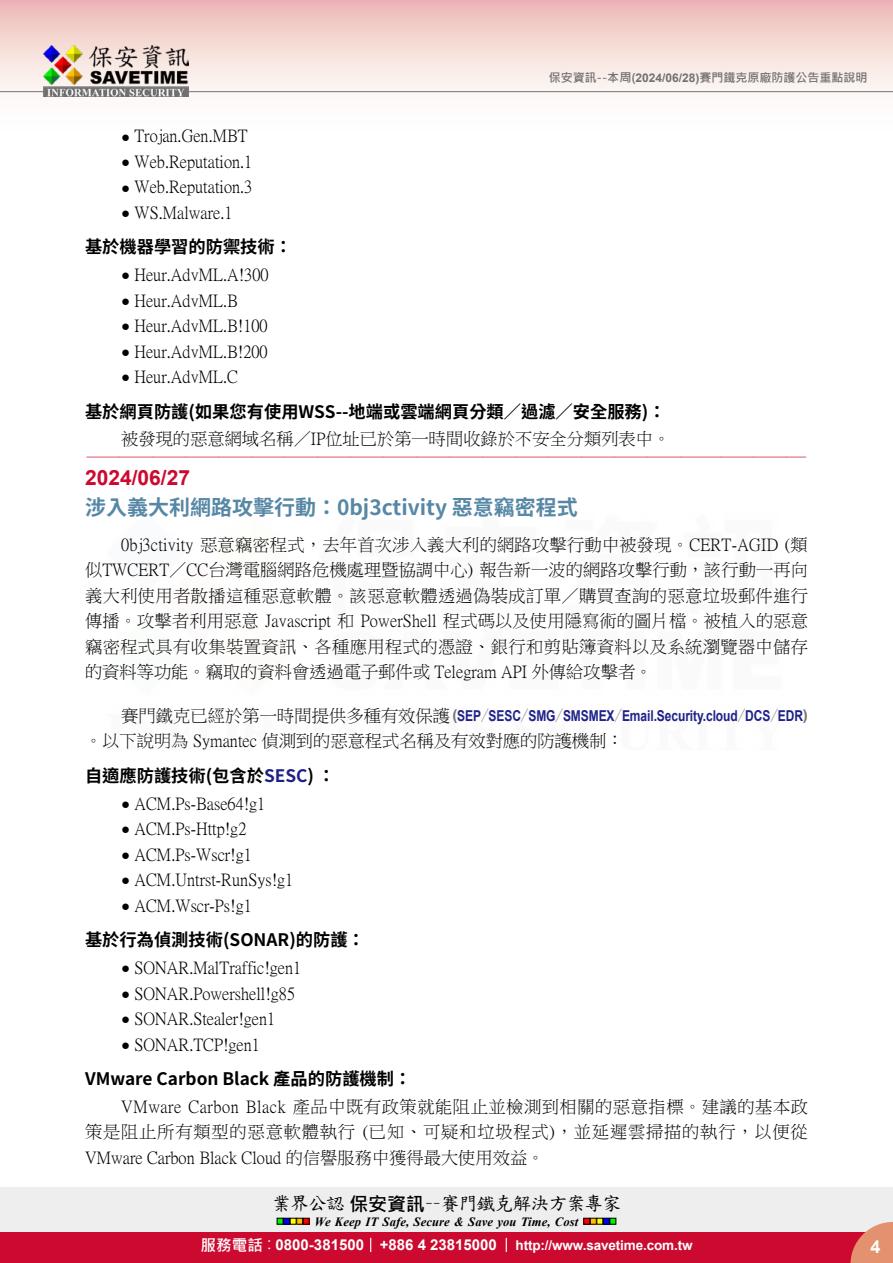
<style>
.page{position:relative;width:893px;height:1263px;background:#fff}
.page>*{position:absolute;margin:0;border:0;box-sizing:border-box;transform-origin:0 0}
.t1{font:700 21px "Source Han Sans TW";color:#5687a5}
.t2{font:700 21px "Arial";color:#cc0a2f}
.t3{font:18.9px "DF Kai Shu SB Estd BF";letter-spacing:-.05em;color:#000}
.t4{font:700 18px "Arial";color:#fff}
.t5{font:17.25px/25.5px "P Ming Li U";color:#000;text-align:justify}
.t6{font:700 17.25px "Source Han Sans TW";color:#000}
.t7{font:16.5px "DF Kai Shu SB Estd BF";color:#cc0a2f}
.t8{font:700 15px "Arial";letter-spacing:-.005em;color:#1d2088;scale:.8 1}
.t9{font:700 13.5px "Arial";letter-spacing:-.01em;color:#fff}
.t10{font:italic 700 12.6px "Times New Roman";letter-spacing:.005em;color:#000}
.t11{font:700 12px "Microsoft Jheng Hei";color:#727171}
.s1{font-family:"Arial"}
.s2{font-family:"Arial";font-size:15px}
.s3{font-family:"P Ming Li U";font-weight:400;font-size:17.25px;color:#000}
.s4{color:#727171}
.s5{font-family:"Source Han Sans TW";font-weight:800;color:#727171}
.s6{color:#1d2088}
.s7{font-family:"Microsoft Jheng Hei";font-weight:700}
.s8{font-family:"Microsoft Jheng Hei";font-size:15.6px}
.s9{font-family:"Microsoft Jheng Hei";font-weight:400;font-size:15.6px}
.s10{font-size:15px}
</style>
<div class="page">
<div style="left:0;top:1187px;width:893px;height:49px;background:#eee"></div>
<svg style="left:277px;top:1218px;width:32px;height:6px"></svg>
<svg style="left:584px;top:1218px;width:32px;height:6px"></svg>
<div style="left:0;top:1232px;width:893px;height:31px;background:#cc0a2f"></div>
<svg style="left:850px;top:1222px;width:43px;height:41px"></svg>
<svg style="left:370px;top:1238px;width:1px;height:14px"></svg>
<svg style="left:506px;top:1238px;width:1px;height:14px"></svg>
<div style="left:0;top:0;width:893px;height:141px;background:linear-gradient(to bottom,#efc0bb,#fff)"></div>
<hr style="left:0;top:91px;width:893px;height:1px;background:#727171">
<img style="left:44px;top:46px;width:145px;height:51px">
<p class="t11" style="left:549px;top:70px;width:320px">保安資訊--本周(<span class="s1">2024/06/28)</span>賽門鐵克原廠防護公告重點說明</p>
<p class="t5" style="left:121px;top:123px;width:128px"><span class="s2">●</span> Trojan.Gen.MBT</p>
<p class="t5" style="left:121px;top:149px;width:133px"><span class="s2">●</span> Web.Reputation.1</p>
<p class="t5" style="left:121px;top:174px;width:133px"><span class="s2">●</span> Web.Reputation.3</p>
<p class="t5" style="left:121px;top:200px;width:113px"><span class="s2">●</span> WS.Malware.1</p>
<p class="t6" style="left:85px;top:237px;width:209px">基於機器學習的防禦技術：</p>
<p class="t5" style="left:121px;top:262px;width:149px"><span class="s2">●</span> Heur.AdvML.A!300</p>
<p class="t5" style="left:121px;top:288px;width:118px"><span class="s2">●</span> Heur.AdvML.B</p>
<p class="t5" style="left:121px;top:313px;width:148px"><span class="s2">●</span> Heur.AdvML.B!100</p>
<p class="t5" style="left:121px;top:339px;width:148px"><span class="s2">●</span> Heur.AdvML.B!200</p>
<p class="t5" style="left:121px;top:364px;width:118px"><span class="s2">●</span> Heur.AdvML.C</p>
<p class="t6" style="left:85px;top:401px;width:582px">基於網頁防護(如果您有使用WSS--地端或雲端網頁分類／過濾／安全服務)：</p>
<p class="t5" style="left:121px;top:426px;width:551px">被發現的惡意網域名稱／IP位址已於第一時間收錄於不安全分類列表中。</p>
<p class="t7" style="left:86px;top:449px;width:723px">-------------------------------------------------------------------------------------------------------------</p>
<p class="t2" style="left:85px;top:462px;width:107px">2024/06/27</p>
<p class="t1" style="left:85px;top:495px;width:494px">涉入義大利網路攻擊行動：0bj3ctivity 惡意竊密程式</p>
<p class="t5" style="left:85px;top:532px;width:725px;text-indent:36px">0bj3ctivity 惡意竊密程式，去年首次涉入義大利的網路攻擊行動中被發現。CERT-AGID (類似TWCERT／CC台灣電腦網路危機處理暨協調中心) 報告新一波的網路攻擊行動，該行動一再向義大利使用者散播這種惡意軟體。該惡意軟體透過偽裝成訂單／購買查詢的惡意垃圾郵件進行傳播。攻擊者利用惡意 Javascript 和 PowerShell 程式碼以及使用隱寫術的圖片檔。被植入的惡意竊密程式具有收集裝置資訊、各種應用程式的憑證、銀行和剪貼簿資料以及系統瀏覽器中儲存的資料等功能。竊取的資料會透過電子郵件或 Telegram API 外傳給攻擊者。</p>
<p class="t8" style="left:121px;top:705px;width:860px"><span class="s3">賽門鐵克已經於第一時間提供多種有效保護</span><span class="s4">(</span>SEP<span class="s5">／</span>SESC<span class="s5">／</span>SMG<span class="s5">／</span>SMSMEX<span class="s5">／</span>Email.Security.cloud<span class="s5">／</span>DCS<span class="s5">／</span>EDR<span class="s4">)</span></p>
<p class="t5" style="left:85px;top:728px;width:540px">。以下說明為 Symantec 偵測到的惡意程式名稱及有效對應的防護機制：</p>
<p class="t6" style="left:85px;top:766px;width:252px">自適應防護技術(包含於<span class="s6">SESC</span>) ：</p>
<p class="t5" style="left:121px;top:791px;width:146px"><span class="s2">●</span> ACM.Ps-Base64!g1</p>
<p class="t5" style="left:121px;top:816px;width:127px"><span class="s2">●</span> ACM.Ps-Http!g2</p>
<p class="t5" style="left:121px;top:842px;width:132px"><span class="s2">●</span> ACM.Ps-Wscr!g1</p>
<p class="t5" style="left:121px;top:867px;width:174px"><span class="s2">●</span> ACM.Untrst-RunSys!g1</p>
<p class="t5" style="left:121px;top:893px;width:132px"><span class="s2">●</span> ACM.Wscr-Ps!g1</p>
<p class="t6" style="left:85px;top:930px;width:281px">基於行為偵測技術(SONAR)的防護：</p>
<p class="t5" style="left:121px;top:955px;width:182px"><span class="s2">●</span> SONAR.MalTraffic!gen1</p>
<p class="t5" style="left:121px;top:980px;width:175px"><span class="s2">●</span> SONAR.Powershell!g85</p>
<p class="t5" style="left:121px;top:1006px;width:156px"><span class="s2">●</span> SONAR.Stealer!gen1</p>
<p class="t5" style="left:121px;top:1031px;width:140px"><span class="s2">●</span> SONAR.TCP!gen1</p>
<p class="t6" style="left:85px;top:1069px;width:328px">VMware Carbon Black 產品的防護機制：</p>
<p class="t5" style="left:85px;top:1094px;width:724px;text-indent:36px">VMware Carbon Black 產品中既有政策就能阻止並檢測到相關的惡意指標。建議的基本政策是阻止所有類型的惡意軟體執行 (已知、可疑和垃圾程式)，並延遲雲掃描的執行，以便從VMware Carbon Black Cloud 的信譽服務中獲得最大使用效益。</p>
<p class="t3" style="left:272px;top:1194px;width:351px">業界公認<span class="s7">保安資訊</span>－－賽門鐵克解決方案專家</p>
<p class="t10" style="left:315px;top:1212px;width:265px">We Keep IT Safe, Secure &amp; Save you Time, Cost</p>
<p class="t9" style="left:200px;top:1235px;width:494px"><span class="s8">服務電話</span><span class="s9">：</span><span class="s10">0800-381500 +886 4 23815000</span> http://www.savetime.com.tw</p>
<p class="t4" style="left:870px;top:1234px;width:12px">4</p>
</div>
